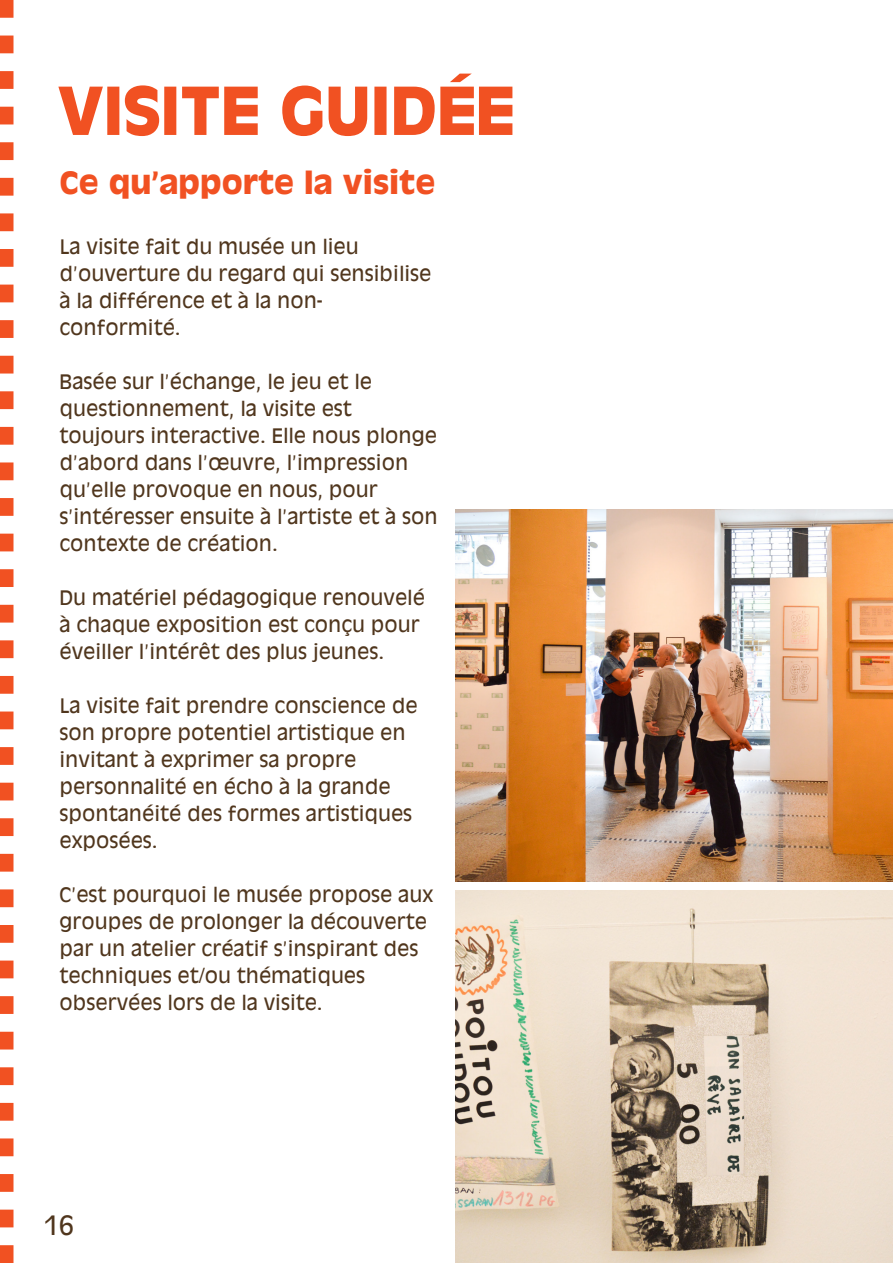
<style>
.page{position:relative;width:893px;height:1263px;background:#fff}
.page>*{position:absolute;margin:0;border:0;box-sizing:border-box;transform-origin:0 0}
.titre{font:700 64.5px "Antique Olive";letter-spacing:-.01em;color:#f15122}
.titre_paragraphe{font:700 30px "Antique Olive";color:#f15122}
.t1{font:25.5px "Antique Olive";color:#50361d}
.texte{font:19.5px/27px "Antique Olive";color:#50361d}
</style>
<div class="page">
<svg style="left:0;top:0;width:14px;height:1263px"></svg>
<img style="left:455px;top:891px;width:438px;height:372px">
<img style="left:455px;top:509px;width:438px;height:372px">
<p class="titre" style="left:57px;top:68px;width:459px">VISITE GUIDÉE</p>
<p class="titre_paragraphe" style="left:60px;top:163px;width:377px">Ce qu’apporte la visite</p>
<p class="texte" style="left:60px;top:233px;width:373px">La visite fait du musée un lieu d’ouverture du regard qui sensibilise à la différence et à la non&shy;conformité.</p>
<p class="texte" style="left:60px;top:368px;width:380px">Basée sur l’échange, le jeu et le questionnement, la visite est toujours interactive. Elle nous plonge d’abord dans l’œuvre, l’impression qu’elle provoque en nous, pour s’intéresser ensuite à l’artiste et à son contexte de création.</p>
<p class="texte" style="left:60px;top:584px;width:367px">Du matériel pédagogique renouvelé à chaque exposition est conçu pour éveiller l’intérêt des plus jeunes.</p>
<p class="texte" style="left:60px;top:692px;width:360px">La visite fait prendre conscience de son propre potentiel artistique en invitant à exprimer sa propre personnalité en écho à la grande spontanéité des formes artistiques exposées.</p>
<p class="texte" style="left:60px;top:881px;width:375px">C’est pourquoi le musée propose aux groupes de prolonger la découverte par un atelier créatif s’inspirant des techniques et/ou thématiques observées lors de la visite.</p>
<h3 class="t1" style="left:44px;top:1209px;width:32px">16</h3>
</div>
